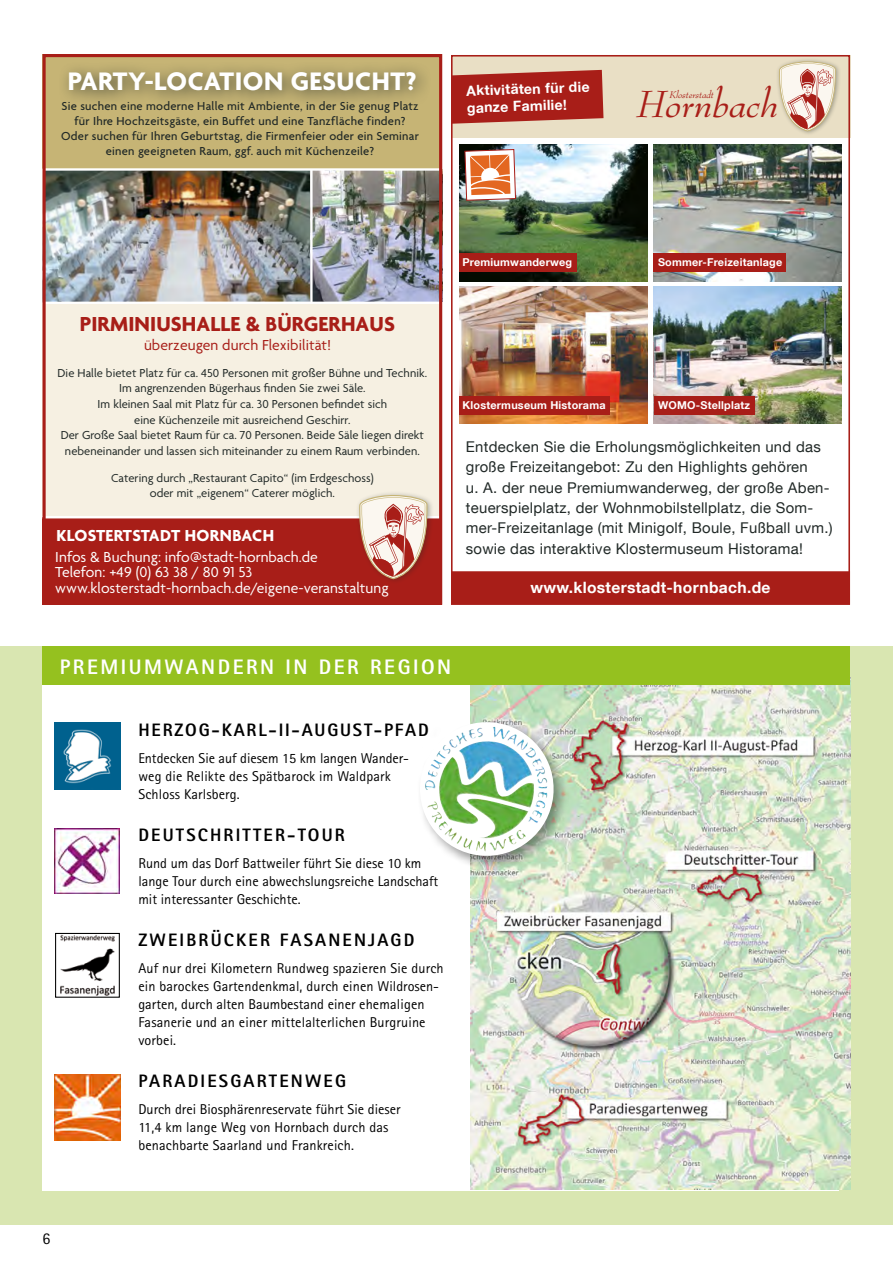
<style>
.page{position:relative;width:893px;height:1263px;background:#fff}
.page>*{position:absolute;margin:0;border:0;box-sizing:border-box;transform-origin:0 0}
.t1{font:italic 41.25px "Bernhard Modern Std";letter-spacing:.005em;color:#a81e18}
.t2{font:700 27.45px "Agenda";letter-spacing:.02em;color:#fff}
.t3{font:700 21.9px "Agenda";letter-spacing:.005em;color:#a81e18}
.t4{font:800 21px "Rotis Sans Serif";letter-spacing:.12em;color:#fff}
.t5{font:800 18px "Rotis Sans Serif";letter-spacing:.12em;color:#000}
.t6{font:800 18px "Rotis Sans Serif";letter-spacing:.1em;color:#000}
.t7{font:700 17.25px "Agenda";letter-spacing:.015em;color:#fff}
.t8{font:16.5px "Rotis Sans Serif";color:#000;scale:.95 1}
.t9{font:15.6px/15.6px "Agenda";letter-spacing:.005em;color:#fff}
.t10{font:15.6px "Agenda";letter-spacing:.005em;color:#a81e18}
.t11{font:700 15.6px "Helvetica Neue LT Com";letter-spacing:.02em;color:#fff}
.t12{font:14.85px/20.2px "Helvetica Neue LT Com";letter-spacing:.02em;color:#212927}
.t13{font:14.25px/18px "Rotis Sans Serif";letter-spacing:.01em;color:#000}
.t14{font:700 14.1px/17.2px "Helvetica Neue LT Com";color:#fff}
.t15{font:12.6px/15.6px "Agenda";letter-spacing:.005em;color:#212927;text-align:center}
.t16{font:500 12.6px/15px "Agenda";letter-spacing:.02em;color:#212927;text-align:center}
.t17{font:700 10.8px "Helvetica Neue LT Com";letter-spacing:.02em;color:#fff}
.t18{font:italic 10.65px "Bernhard Modern Std";letter-spacing:.005em;color:#a81e18}
</style>
<div class="page">
<div style="left:0;top:646px;width:893px;height:579px;background:#d9e6b1"></div>
<div style="left:43px;top:666px;width:796px;height:524px;background:#fff"></div>
<img style="left:471px;top:685px;width:379px;height:504px">
<img style="left:54px;top:1074px;width:66px;height:66px">
<img style="left:54px;top:723px;width:66px;height:66px">
<img style="left:55px;top:828px;width:65px;height:65px">
<img style="left:60px;top:935px;width:55px;height:61px">
<div style="left:55px;top:933px;width:65px;height:65px;border:1px solid #000"></div>
<div style="left:43px;top:647px;width:807px;height:38px;background:#95c11f"></div>
<div style="left:416px;top:719px;width:153px;height:152px;background:#000;opacity:.4"></div>
<img style="left:416px;top:719px;width:141px;height:140px">
<div style="left:43px;top:58px;width:399px;height:458px;background:#f6f0e2"></div>
<div style="left:43px;top:517px;width:399px;height:88px;background:#a81e18"></div>
<img style="left:47px;top:171px;width:391px;height:131px">
<div style="left:43px;top:54px;width:399px;height:115px;background:#c6b475"></div>
<div style="left:58px;top:61px;width:375px;height:47px;background:#212927;opacity:.75"></div>
<hr style="left:43px;top:168px;width:399px;height:3px;background:#fff">
<hr style="left:310px;top:170px;width:3px;height:132px;background:#fff">
<hr style="left:43px;top:302px;width:399px;height:2px;background:#fff">
<hr style="left:43px;top:516px;width:399px;height:2px;background:#fff">
<div style="left:355px;top:491px;width:79px;height:94px;background:#212927;opacity:.4"></div>
<svg style="left:359px;top:495px;width:68px;height:84px"></svg>
<div style="left:43px;top:54px;width:399px;height:551px;border:3px solid #a81e18"></div>
<div style="left:451px;top:572px;width:398px;height:32px;background:#a81e18"></div>
<div style="left:451px;top:571px;width:399px;height:34px;border:2px solid #a81e18"></div>
<div style="left:451px;top:55px;width:399px;height:82px;background:#e9dfc5"></div>
<svg style="left:454px;top:70px;width:149px;height:54px;background:#ae322a"></svg>
<div style="left:776px;top:58px;width:65px;height:78px;background:#212927;opacity:.4"></div>
<svg style="left:779px;top:61px;width:57px;height:70px"></svg>
<img style="left:654px;top:287px;width:188px;height:137px">
<img style="left:654px;top:144px;width:188px;height:137px">
<img style="left:459px;top:144px;width:188px;height:137px">
<img style="left:459px;top:287px;width:188px;height:137px">
<svg style="left:464px;top:149px;width:52px;height:52px"></svg>
<div style="left:459px;top:253px;width:117px;height:18px;background:#a81e18"></div>
<div style="left:654px;top:253px;width:132px;height:18px;background:#a81e18"></div>
<div style="left:654px;top:396px;width:100px;height:18px;background:#a81e18"></div>
<div style="left:459px;top:396px;width:151px;height:18px;background:#a81e18"></div>
<div style="left:451px;top:55px;width:399px;height:550px;border:2px solid #a81e18"></div>
<h2 class="t2" style="left:68px;top:67px;width:350px">PARTY-LOCATION GESUCHT?</h2>
<p class="t16" style="left:61px;top:100px;width:359px">Sie suchen eine moderne Halle mit Ambiente, in der Sie genug Platz für Ihre Hochzeitsgäste, ein Buffet und eine Tanzfläche finden?<br>Oder suchen für Ihren Geburtstag, die Firmenfeier oder ein Seminar einen geeigneten Raum, ggf. auch mit Küchenzeile?</p>
<p class="t14" style="left:466px;top:82px;width:125px;rotate:-2deg">Aktivitäten für die ganze Familie!</p>
<h1 class="t1" style="left:636px;top:83px;width:144px">Hornbach</h1>
<p class="t18" style="left:669px;top:89px;width:46px">Klosterstadt</p>
<h3 class="t3" style="left:80px;top:312px;width:317px">PIRMINIUSHALLE &amp; BÜRGERHAUS</h3>
<p class="t10" style="left:144px;top:337px;width:189px">überzeugen durch Flexibilität!</p>
<p class="t15" style="left:58px;top:366px;width:371px">Die Halle bietet Platz für ca. 450 Personen mit großer Bühne und Technik.<br>Im angrenzenden Bügerhaus finden Sie zwei Säle.<br>Im kleinen Saal mit Platz für ca. 30 Personen befindet sich<br>eine Küchenzeile mit ausreichend Geschirr.<br>Der Große Saal bietet Raum für ca. 70 Personen. Beide Säle liegen direkt nebeneinander und lassen sich miteinander zu einem Raum verbinden.</p>
<p class="t15" style="left:111px;top:471px;width:264px">Catering durch „Restaurant Capito“ (im Erdgeschoss) oder mit „eigenem“ Caterer möglich.</p>
<p class="t7" style="left:56px;top:527px;width:219px">KLOSTERTSTADT HORNBACH</p>
<p class="t9" style="left:55px;top:550px;width:335px">Infos &amp; Buchung: info@stadt-hornbach.de<br>Telefon: +49 (0) 63 38 / 80 91 53 www.klosterstadt-hornbach.de/eigene-veranstaltung</p>
<p class="t17" style="left:462px;top:255px;width:111px">Premiumwanderweg</p>
<p class="t17" style="left:658px;top:255px;width:126px">Sommer-Freizeitanlage</p>
<p class="t17" style="left:462px;top:398px;width:145px">Klostermuseum Historama</p>
<p class="t17" style="left:658px;top:398px;width:94px">WOMO-Stellplatz</p>
<p class="t12" style="left:466px;top:436px;width:368px">Entdecken Sie die Erholungsmöglichkeiten und das große Freizeitangebot: Zu den Highlights gehören<br>u. A. der neue Premiumwanderweg, der große Aben&shy;teuerspielplatz, der Wohnmobilstellplatz, die Som&shy;mer-Freizeitanlage (mit Minigolf, Boule, Fußball uvm.) sowie das interaktive Klostermuseum Historama!</p>
<p class="t11" style="left:530px;top:578px;width:242px">www.klosterstadt-hornbach.de</p>
<h3 class="t4" style="left:60px;top:653px;width:393px">PREMIUMWANDERN IN DER REGION</h3>
<p class="t6" style="left:138px;top:718px;width:292px">HERZOG-KARL-II-AUGUST-PFAD</p>
<p class="t13" style="left:138px;top:749px;width:272px">Entdecken Sie auf diesem 15 km langen Wander&shy;weg die Relikte des Spätbarock im Waldpark<br>Schloss Karlsberg.</p>
<p class="t5" style="left:138px;top:823px;width:208px">DEUTSCHRITTER-TOUR</p>
<p class="t13" style="left:138px;top:854px;width:301px">Rund um das Dorf Battweiler führt Sie diese 10 km lange Tour durch eine abwechslungsreiche Landschaft mit interessanter Geschichte.</p>
<p class="t5" style="left:138px;top:928px;width:277px">ZWEIBRÜCKER FASANENJAGD</p>
<p class="t13" style="left:138px;top:959px;width:307px">Auf nur drei Kilometern Rundweg spazieren Sie durch ein barockes Gartendenkmal, durch einen Wildrosen&shy;garten, durch alten Baumbestand einer ehemaligen Fasanerie und an einer mittelalterlichen Burgruine vorbei.</p>
<p class="t5" style="left:138px;top:1069px;width:209px">PARADIESGARTENWEG</p>
<p class="t13" style="left:138px;top:1100px;width:264px">Durch drei Biosphärenreservate führt Sie dieser<br>11,4 km lange Weg von Hornbach durch das benachbarte Saarland und Frankreich.</p>
<p class="t8" style="left:43px;top:1228px;width:10px">6</p>
</div>
